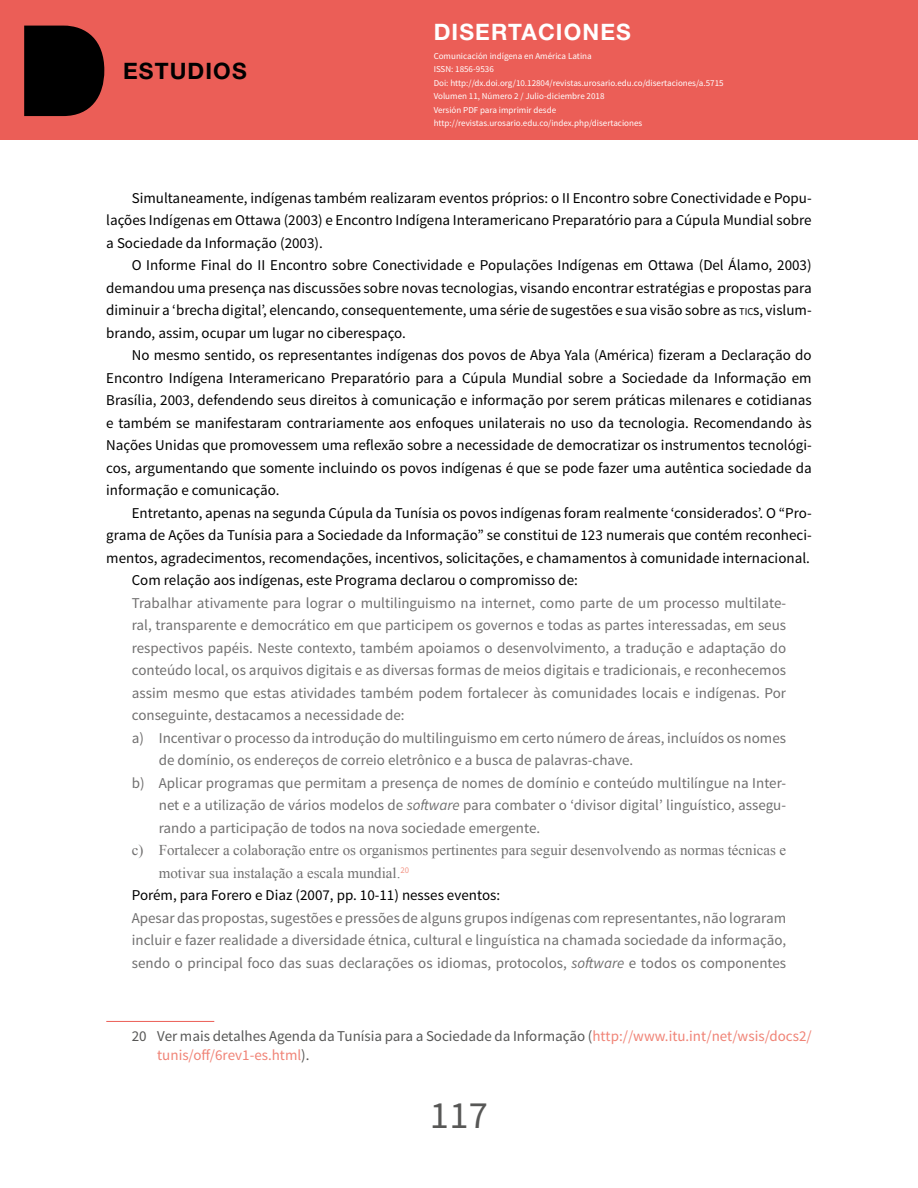
<style>
.page{position:relative;width:918px;height:1188px;background:#fff}
.page>*{position:absolute;margin:0;border:0;box-sizing:border-box;transform-origin:0 0}
.t1{font:38.4px "Source Sans Pro";color:#575756}
.t2{font:700 22.65px "Helvetica Neue LT Std";letter-spacing:.05em;color:#fff}
.t3{font:700 22.65px "Helvetica Neue LT Std";letter-spacing:.05em;color:#000}
.t4{font:15px/22.5px "Source Sans Pro";color:#000;text-align:justify}
.t5{font:15px/22.5px "Source Sans Pro";color:#706f6f;text-align:justify}
.t6{font:15px/22.5px "Times New Roman";color:#706f6f}
.t7{font:15px/19.5px "Source Sans Pro";color:#575756}
.t8{font:9px/13.5px "Source Sans Pro";color:#fff}
.s1{font-style:inherit}
.s2{font-size:10.5px}
.s3{font-style:italic}
.s4{color:#f08376}
</style>
<div class="page">
<div style="left:0;top:0;width:918px;height:139px;background:#eb5e57"></div>
<svg style="left:24px;top:26px;width:80px;height:90px;background:#150807"></svg>
<hr style="left:106px;top:1021px;width:108px;height:1px;background:#eb5e57">
<h2 class="t3" style="left:123px;top:57px;width:125px">ESTUDIOS</h2>
<h2 class="t2" style="left:434px;top:18px;width:182px">DISERTACIONES</h2>
<p class="t8" style="left:434px;top:49px;width:292px">Comunicación indígena en América Latina<br><span class="s1">I SSN</span> : 1856-9536<br>Doi: http://dx.doi.org/10.12804/revistas.urosario.edu.co/disertaciones/a.5715<br>Volumen 11, Número 2 / Julio-diciembre 2018<br>Versión <span class="s1">PDF</span> para imprimir desde http://revistas.urosario.edu.co/index.php/disertaciones</p>
<p class="t4" style="left:106px;top:187px;width:707px;text-indent:26px">Simultaneamente, indígenas também realizaram eventos próprios: o <span class="s1">II</span> Encontro sobre Conectividade e Popu&shy;lações Indígenas em Ottawa (2003) e Encontro Indígena Interamericano Preparatório para a Cúpula Mundial sobre a Sociedade da Informação (2003).</p>
<p class="t4" style="left:106px;top:254px;width:707px;text-indent:26px">O Informe Final do <span class="s1">II</span> Encontro sobre Conectividade e Populações Indígenas em Ottawa (Del Álamo, 2003) demandou uma presença nas discussões sobre novas tecnologias, visando encontrar estratégias e propostas para diminuir a ‘brecha digital’, elencando, consequentemente, uma série de sugestões e sua visão sobre as <span class="s2">tic</span>s, vislum&shy;brando, assim, ocupar um lugar no ciberespaço.</p>
<p class="t4" style="left:106px;top:344px;width:707px;text-indent:26px">No mesmo sentido, os representantes indígenas dos povos de Abya Yala (América) fizeram a Declaração do Encontro Indígena Interamericano Preparatório para a Cúpula Mundial sobre a Sociedade da Informação em Brasília, 2003, defendendo seus direitos à comunicação e informação por serem práticas milenares e cotidianas e também se manifestaram contrariamente aos enfoques unilaterais no uso da tecnologia. Recomendando às Nações Unidas que promovessem uma reflexão sobre a necessidade de democratizar os instrumentos tecnológi&shy;cos, argumentando que somente incluindo os povos indígenas é que se pode fazer uma autêntica sociedade da informação e comunicação.</p>
<p class="t4" style="left:132px;top:502px;width:681px">Entretanto, apenas na segunda Cúpula da Tunísia os povos indígenas foram realmente ‘considerados’. O “Pro-</p>
<p class="t4" style="left:106px;top:524px;width:707px">grama de Ações da Tunísia para a Sociedade da Informação” se constitui de 123 numerais que contém reconheci-</p>
<p class="t4" style="left:106px;top:547px;width:705px">mentos, agradecimentos, recomendações, incentivos, solicitações, e chamamentos à comunidade internacional.</p>
<p class="t4" style="left:132px;top:569px;width:448px">Com relação aos indígenas, este Programa declarou o compromisso de:</p>
<p class="t5" style="left:132px;top:592px;width:656px">Trabalhar ativamente para lograr o multilinguismo na internet, como parte de um processo multilate-</p>
<p class="t5" style="left:132px;top:614px;width:656px">ral, transparente e democrático em que participem os governos e todas as partes interessadas, em seus</p>
<p class="t5" style="left:132px;top:637px;width:656px">respectivos papéis. Neste contexto, também apoiamos o desenvolvimento, a tradução e adaptação do</p>
<p class="t5" style="left:132px;top:659px;width:656px">conteúdo local, os arquivos digitais e as diversas formas de meios digitais e tradicionais, e reconhecemos</p>
<p class="t5" style="left:132px;top:682px;width:656px">assim mesmo que estas atividades também podem fortalecer às comunidades locais e indígenas. Por</p>
<p class="t5" style="left:132px;top:704px;width:274px">conseguinte, destacamos a necessidade de:</p>
<p class="t5" style="left:132px;top:727px;width:656px">a) Incentivar o processo da introdução do multilinguismo em certo número de áreas, incluídos os nomes</p>
<p class="t5" style="left:159px;top:749px;width:476px">de domínio, os endereços de correio eletrônico e a busca de palavras-chave.</p>
<p class="t5" style="left:132px;top:772px;width:656px">b) Aplicar programas que permitam a presença de nomes de domínio e conteúdo multilíngue na Inter-</p>
<p class="t5" style="left:159px;top:794px;width:629px">net e a utilização de vários modelos de <span class="s3">software</span> para combater o ‘divisor digital’ linguístico, assegu-</p>
<p class="t5" style="left:159px;top:817px;width:383px">rando a participação de todos na nova sociedade emergente.</p>
<p class="t6" style="left:159px;top:839px;width:629px;text-indent:-27px">c) Fortalecer a colaboração entre os organismos pertinentes para seguir desenvolvendo as normas técnicas e motivar sua instalação a escala mundial.<sup>20</sup></p>
<p class="t4" style="left:132px;top:884px;width:370px">Porém, para Forero e Diaz (2007, pp. 10-11) nesses eventos:</p>
<p class="t5" style="left:132px;top:907px;width:656px">Apesar das propostas, sugestões e pressões de alguns grupos indígenas com representantes, não lograram incluir e fazer realidade a diversidade étnica, cultural e linguística na chamada sociedade da informação, sendo o principal foco das suas declarações os idiomas, protocolos, <span class="s3">software</span> e todos os componentes</p>
<p class="t7" style="left:157px;top:1026px;width:656px;text-indent:-26px">20 Ver mais detalhes Agenda da Tunísia para a Sociedade da Informação (<span class="s4">http://www.itu.int/net/wsis/docs2/ tunis/off/6rev1-es.html</span>).</p>
<h1 class="t1" style="left:430px;top:1092px;width:60px">117</h1>
</div>
